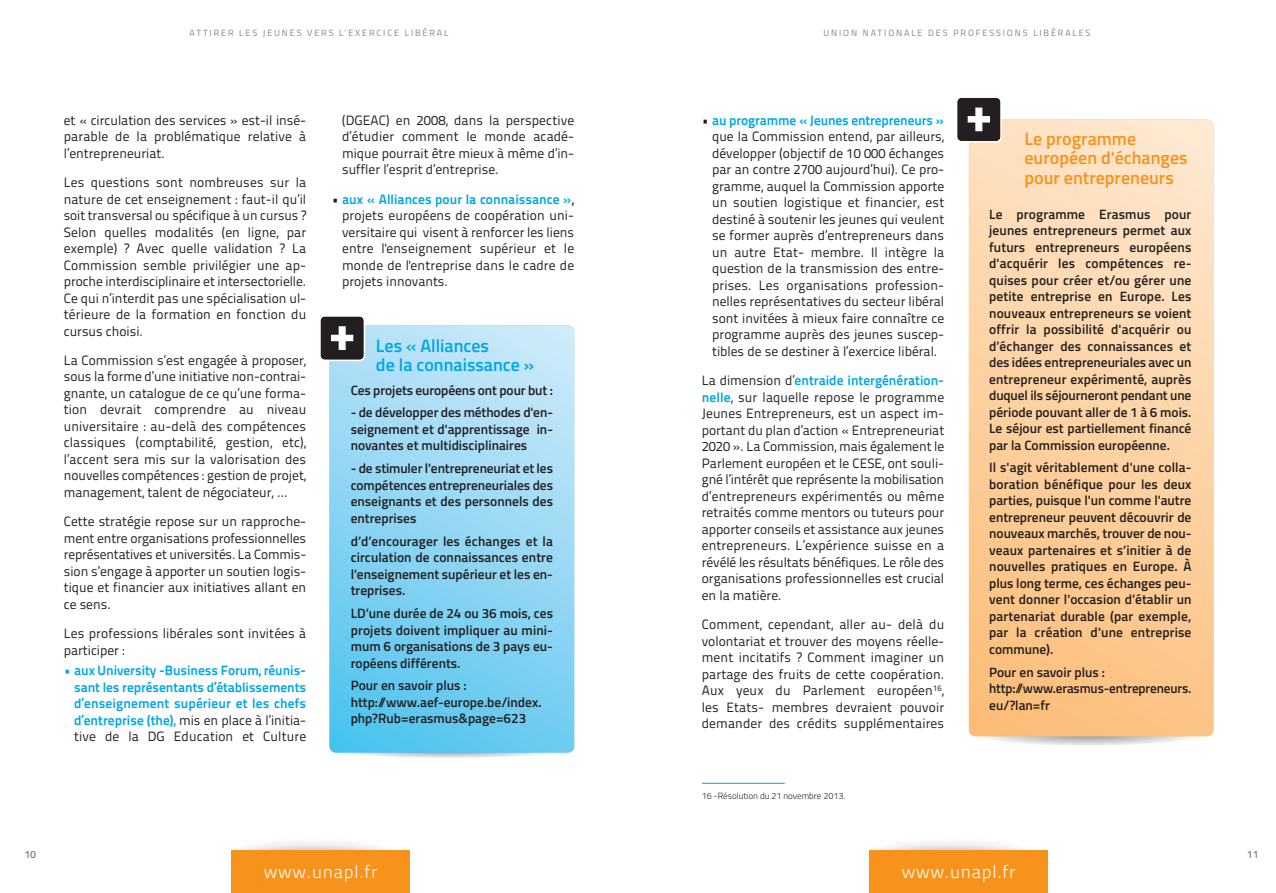
<style>
.page{position:relative;width:1276px;height:893px;background:#fff}
.page>*{position:absolute;margin:0;border:0;box-sizing:border-box;transform-origin:0 0}
.t1{font:600 18px/19.5px "Titillium";color:#f7931d}
.t2{font:600 18px/19.5px "Titillium";color:#00a6e4}
.t3{font:300 18px "Titillium Text 22 L";letter-spacing:.04em;color:#fff}
.t4{font:13.5px/16.5px "Titillium Text 22 L";color:#231f20;text-align:justify}
.t5{font:600 13.5px/16.5px "Titillium";color:#231f20;text-align:justify}
.t6{font:700 13.5px/16.5px "Titillium Text 22 L";letter-spacing:.01em;color:#00a6e4;text-align:justify}
.t7{font:600 10.5px "Titillium";color:#808285}
.t8{font:9px "Titillium";letter-spacing:.21em;color:#808285}
.t9{font:300 9px "Titillium";color:#231f20}
.s1{font-weight:400}
.s2{font-weight:400;color:#231f20}
.s3{font-weight:700;color:#00a6e4}
.s4{font-weight:500}
</style>
<div class="page">
<div style="left:231px;top:850px;width:179px;height:43px;background:#f7931d"></div>
<div style="left:869px;top:850px;width:179px;height:43px;background:#f7931d"></div>
<img style="left:336px;top:752px;width:225px;height:6px">
<svg style="left:329px;top:325px;width:245px;height:427px;background:#8fd6f3"></svg>
<svg style="left:320px;top:316px;width:45px;height:45px"></svg>
<div style="left:969px;top:119px;width:244px;height:617px;background:linear-gradient(to bottom,#fee5cb,#fcbf7c);border-radius:6px"></div>
<svg style="left:957px;top:97px;width:45px;height:46px"></svg>
<hr style="left:702px;top:783px;width:82px;height:1px;background:#00a6e4">
<p class="t8" style="left:190px;top:30px;width:260px">ATTIRER LES JEUNES VERS L’EXERCICE LIBÉRAL</p>
<p class="t4" style="left:64px;top:114px;width:244px">et « circulation des services » est-il insé&shy;parable de la problématique relative à l’entrepreneuriat.</p>
<p class="t4" style="left:64px;top:176px;width:244px">Les questions sont nombreuses sur la nature de cet enseignement : faut-il qu’il soit transversal ou spécifique à un cursus ?<br>Selon quelles modalités (en ligne, par exemple) ? Avec quelle validation ? La Commission semble privilégier une ap&shy;proche interdisciplinaire et intersectorielle.<br>Ce qui n’interdit pas une spécialisation ul&shy;térieure de la formation en fonction du cursus choisi.</p>
<p class="t4" style="left:64px;top:354px;width:244px">La Commission s’est engagée à proposer, sous la forme d’une initiative non-contrai&shy;gnante, un catalogue de ce qu’une forma&shy;tion devrait comprendre au niveau universitaire : au-delà des compétences classiques (comptabilité, gestion, etc), l’accent sera mis sur la valorisation des nouvelles compétences : gestion de projet, management, talent de négociateur, …</p>
<p class="t4" style="left:64px;top:515px;width:244px">Cette stratégie repose sur un rapproche&shy;ment entre organisations professionnelles représentatives et universités. La Commis&shy;sion s’engage à apporter un soutien logis&shy;tique et financier aux initiatives allant en ce sens.</p>
<p class="t4" style="left:64px;top:627px;width:244px">Les professions libérales sont invitées à participer :</p>
<p class="t6" style="left:74px;top:664px;width:234px;text-indent:-10px"><span class="s1">•</span> aux University -Business Forum, réunis&shy;sant les représentants d’établissements d’enseignement supérieur et les chefs d’entreprise (the), <span class="s2">mis en place à l’initia&shy;tive de la DG Education et Culture</span></p>
<p class="t4" style="left:342px;top:114px;width:234px">(DGEAC) en 2008, dans la perspective d’étudier comment le monde acadé&shy;mique pourrait être mieux à même d’in&shy;suffler l’esprit d’entreprise.</p>
<p class="t4" style="left:342px;top:192px;width:234px;text-indent:-10px">• <span class="s3">aux « Alliances pour la connaissance »</span><span class="s4">, </span>projets européens de coopération uni&shy;versitaire qui visent à renforcer les liens entre l'enseignement supérieur et le monde de l'entreprise dans le cadre de projets innovants.</p>
<h1 class="t2" style="left:376px;top:337px;width:160px">Les « Alliances<br>de la connaissance »</h1>
<p class="t5" style="left:351px;top:383px;width:204px">Ces projets européens ont pour but :</p>
<p class="t5" style="left:351px;top:406px;width:204px">- de développer des méthodes d'en&shy;seignement et d'apprentissage in&shy;novantes et multidisciplinaires</p>
<p class="t5" style="left:351px;top:462px;width:204px">- de stimuler l'entrepreneuriat et les compétences entrepreneuriales des enseignants et des personnels des entreprises</p>
<p class="t5" style="left:351px;top:534px;width:204px">d’d’encourager les échanges et la circulation de connaissances entre l'enseignement supérieur et les en&shy;treprises.</p>
<p class="t5" style="left:351px;top:606px;width:204px">LD’une durée de 24 ou 36 mois, ces projets doivent impliquer au mini&shy;mum 6 organisations de 3 pays eu&shy;ropéens différents.</p>
<p class="t5" style="left:351px;top:679px;width:192px;text-align:left">Pour en savoir plus : http://www.aef-europe.be/index. php?Rub=erasmus&amp;page=623</p>
<p class="t7" style="left:24px;top:851px;width:13px">10</p>
<h1 class="t3" style="left:264px;top:865px;width:115px">www.unapl.fr</h1>
<p class="t8" style="left:823px;top:30px;width:268px">UNION NATIONALE DES PROFESSIONS LIBÉRALES</p>
<p class="t4" style="left:712px;top:114px;width:234px;text-indent:-10px">• <span class="s3">au programme « Jeunes entrepreneurs » </span>que la Commission entend, par ailleurs, développer (objectif de 10 000 échanges par an contre 2700 aujourd’hui). Ce pro&shy;gramme, auquel la Commission apporte un soutien logistique et financier, est destiné à soutenir les jeunes qui veulent se former auprès d’entrepreneurs dans un autre Etat- membre. Il intègre la question de la transmission des entre&shy;prises. Les organisations profession&shy;nelles représentatives du secteur libéral sont invitées à mieux faire connaître ce programme auprès des jeunes suscep&shy;tibles de se destiner à l’exercice libéral.</p>
<p class="t4" style="left:702px;top:374px;width:244px">La dimension d’<span class="s3">entraide intergénération&shy;nelle</span>, sur laquelle repose le programme Jeunes Entrepreneurs, est un aspect im&shy;portant du plan d’action « Entrepreneuriat 2020 ». La Commission, mais également le Parlement européen et le CESE, ont souli&shy;gné l’intérêt que représente la mobilisation d’entrepreneurs expérimentés ou même retraités comme mentors ou tuteurs pour apporter conseils et assistance aux jeunes entrepreneurs. L’expérience suisse en a révélé les résultats bénéfiques. Le rôle des organisations professionnelles est crucial en la matière.</p>
<p class="t4" style="left:702px;top:618px;width:244px">Comment, cependant, aller au- delà du volontariat et trouver des moyens réelle&shy;ment incitatifs ? Comment imaginer un partage des fruits de cette coopération.<br>Aux yeux du Parlement européen<sup>16</sup>, les Etats- membres devraient pouvoir demander des crédits supplémentaires</p>
<p class="t9" style="left:702px;top:793px;width:145px">16 -Résolution du 21 novembre 2013.</p>
<h1 class="t1" style="left:1024px;top:131px;width:165px">Le programme européen d'échanges pour entrepreneurs</h1>
<p class="t5" style="left:989px;top:207px;width:204px">Le programme Erasmus pour jeunes entrepreneurs permet aux futurs entrepreneurs européens d'acquérir les compétences re&shy;quises pour créer et/ou gérer une petite entreprise en Europe. Les nouveaux entrepreneurs se voient offrir la possibilité d'acquérir ou d’échanger des connaissances et des idées entrepreneuriales avec un entrepreneur expérimenté, auprès duquel ils séjourneront pendant une période pouvant aller de 1 à 6 mois.<br>Le séjour est partiellement financé par la Commission européenne.</p>
<p class="t5" style="left:989px;top:461px;width:204px">Il s'agit véritablement d'une colla&shy;boration bénéfique pour les deux parties, puisque l'un comme l'autre entrepreneur peuvent découvrir de nouveaux marchés, trouver de nou&shy;veaux partenaires et s’initier à de nouvelles pratiques en Europe. À plus long terme, ces échanges peu&shy;vent donner l'occasion d’établir un partenariat durable (par exemple, par la création d'une entreprise commune).</p>
<p class="t5" style="left:989px;top:665px;width:204px;text-align:left">Pour en savoir plus : http://www.erasmus-entrepreneurs. eu/?lan=fr</p>
<h1 class="t3" style="left:902px;top:865px;width:115px">www.unapl.fr</h1>
<p class="t7" style="left:1246px;top:851px;width:13px">11</p>
</div>
